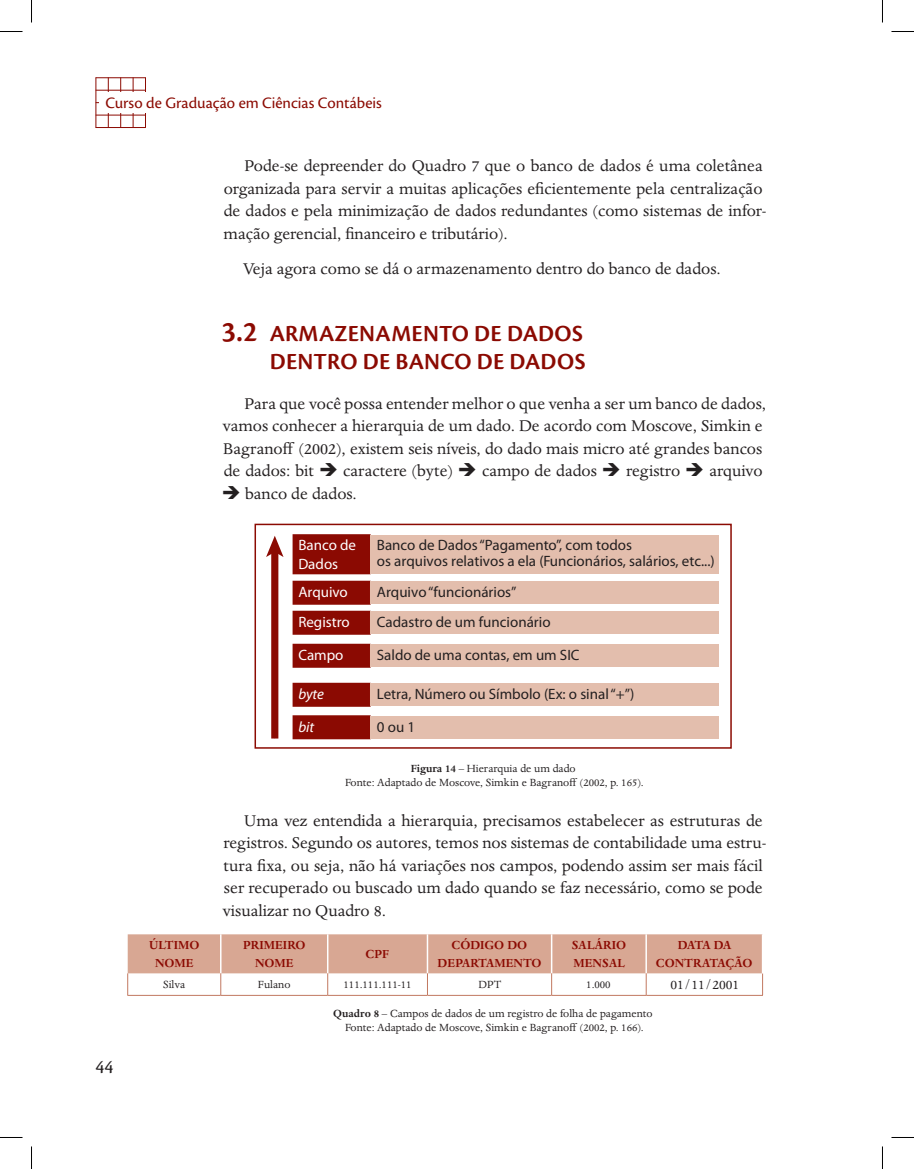
<style>
.page{position:relative;width:914px;height:1169px;background:#fff}
.page>*{position:absolute;margin:0;border:0;box-sizing:border-box;transform-origin:0 0}
.t1{font:600 24px/28.5px "Cronos Pro";letter-spacing:.01em;color:#8b0a02;text-align:right}
.t2{font:19.5px "Cronos Pro";color:#231f20}
.t3{font:18px/22.5px "Dante MT Std";color:#231f20}
.t4{font:16.5px "Cronos Pro";color:#8b0a02}
.t5{font:15px/15.6px "Myriad Pro";color:#231f20}
.t6{font:15px/18.6px "Myriad Pro";color:#fff}
.t7{font:15px "Dante MT Std";color:#231f20}
.t8{font:italic 15px/32.5px "Myriad Pro";letter-spacing:-.005em;color:#fff}
.t9{font:700 13.5px/18px "Dante MT Std";color:#8b0a02;text-align:center}
.t10{font:12px/14.4px "Dante MT Std";color:#231f20;text-align:center}
.s1{font-size:30px}
.s2{font-weight:700}
</style>
<div class="page">
<hr style="left:95px;top:77px;width:1px;height:51px;background:#8b0a02">
<hr style="left:108px;top:77px;width:1px;height:51px;background:#8b0a02">
<hr style="left:120px;top:77px;width:1px;height:51px;background:#8b0a02">
<hr style="left:133px;top:77px;width:1px;height:51px;background:#8b0a02">
<hr style="left:145px;top:77px;width:1px;height:51px;background:#8b0a02">
<hr style="left:96px;top:77px;width:50px;height:1px;background:#8b0a02">
<hr style="left:96px;top:90px;width:50px;height:1px;background:#8b0a02">
<hr style="left:96px;top:102px;width:50px;height:1px;background:#8b0a02">
<hr style="left:96px;top:115px;width:50px;height:1px;background:#8b0a02">
<hr style="left:96px;top:127px;width:50px;height:1px;background:#8b0a02">
<div style="left:99px;top:93px;width:51px;height:20px;background:#fff"></div>
<div style="left:293px;top:535px;width:77px;height:38px;background:#8b0a02"></div>
<div style="left:292px;top:534px;width:78px;height:40px;border:2px solid #8b0a02"></div>
<div style="left:370px;top:535px;width:348px;height:38px;background:#e3bead"></div>
<div style="left:292px;top:580px;width:78px;height:24px;background:#8b0a02;border:2px solid #8b0a02"></div>
<div style="left:292px;top:610px;width:78px;height:24px;background:#8b0a02;border:2px solid #8b0a02"></div>
<div style="left:292px;top:643px;width:78px;height:24px;background:#8b0a02;border:2px solid #8b0a02"></div>
<div style="left:292px;top:682px;width:78px;height:24px;background:#8b0a02;border:2px solid #8b0a02"></div>
<div style="left:293px;top:716px;width:77px;height:22px;background:#8b0a02"></div>
<div style="left:292px;top:715px;width:78px;height:24px;border:2px solid #8b0a02"></div>
<div style="left:370px;top:581px;width:348px;height:23px;background:#e3bead"></div>
<div style="left:370px;top:611px;width:348px;height:23px;background:#e3bead"></div>
<div style="left:370px;top:644px;width:348px;height:23px;background:#e3bead"></div>
<div style="left:370px;top:683px;width:348px;height:23px;background:#e3bead"></div>
<div style="left:370px;top:716px;width:348px;height:22px;background:#e3bead"></div>
<div style="left:271px;top:551px;width:7px;height:187px;background:#8b0a02"></div>
<svg style="left:266px;top:536px;width:17px;height:21px"></svg>
<div style="left:254px;top:523px;width:477px;height:225px;border:2px solid #8b0a02"></div>
<svg style="left:127px;top:934px;width:636px;height:61px"></svg>
<hr style="left:127px;top:995px;width:94px;height:1px;background:#c27860">
<hr style="left:221px;top:995px;width:107px;height:1px;background:#c27860">
<hr style="left:328px;top:995px;width:99px;height:1px;background:#c27860">
<hr style="left:427px;top:995px;width:124px;height:1px;background:#c27860">
<hr style="left:551px;top:995px;width:95px;height:1px;background:#c27860">
<hr style="left:646px;top:995px;width:116px;height:1px;background:#c27860">
<hr style="left:761px;top:934px;width:2px;height:39px;background:#fff">
<svg style="left:0;top:31px;width:22px;height:1px"></svg>
<svg style="left:891px;top:31px;width:22px;height:1px"></svg>
<svg style="left:0;top:1137px;width:22px;height:1px"></svg>
<svg style="left:891px;top:1137px;width:22px;height:1px"></svg>
<svg style="left:31px;top:0;width:1px;height:23px"></svg>
<svg style="left:31px;top:1146px;width:1px;height:23px"></svg>
<svg style="left:882px;top:0;width:1px;height:23px"></svg>
<svg style="left:882px;top:1146px;width:1px;height:23px"></svg>
<p class="t4" style="left:105px;top:93px;width:278px">Curso de Graduação em Ciências Contábeis</p>
<p class="t3" style="left:223px;top:155px;width:544px;text-indent:21px">Pode-se depreender do Quadro 7 que o banco de dados é uma coletânea organizada para servir a muitas aplicações eficientemente pela centralização de dados e pela minimização de dados redundantes (como sistemas de infor&shy;mação gerencial, financeiro e tributário).</p>
<p class="t3" style="left:243px;top:257px;width:479px">Veja agora como se dá o armazenamento dentro do banco de dados.</p>
<h1 class="t1" style="left:221px;top:319px;width:365px"><span class="s1">3.2</span> ARMAZENAMENTO DE DADOS<br>DENTRO DE BANCO DE DADOS</h1>
<p class="t3" style="left:222px;top:392px;width:545px;text-indent:22px">Para que você possa entender melhor o que venha a ser um banco de dados, vamos conhecer a hierarquia de um dado. De acordo com Moscove, Simkin e Bagranoff (2002), existem seis níveis, do dado mais micro até grandes bancos de dados: bit ➔ caractere (byte) ➔ campo de dados ➔ registro ➔ arquivo</p>
<p class="t3" style="left:222px;top:482px;width:136px">➔ banco de dados.</p>
<p class="t6" style="left:298px;top:536px;width:59px">Banco de<br>Dados</p>
<p class="t6" style="left:298px;top:576px;width:53px;line-height:30px">Arquivo<br>Registro</p>
<p class="t6" style="left:298px;top:645px;width:47px">Campo</p>
<p class="t8" style="left:298px;top:677px;width:27px">byte bit</p>
<p class="t5" style="left:377px;top:537px;width:339px">Banco de Dados “Pagamento”, com todos<br>os arquivos relativos a ela (Funcionários, salários, etc...)</p>
<p class="t5" style="left:377px;top:576px;width:175px;line-height:30px">Arquivo “funcionários”<br>Cadastro de um funcionário</p>
<p class="t5" style="left:377px;top:647px;width:204px">Saldo de uma contas, em um SIC</p>
<p class="t5" style="left:377px;top:677px;width:259px;line-height:32.5px">Letra, Número ou Símbolo (Ex: o sinal “+”)<br>0 ou 1</p>
<p class="t10" style="left:345px;top:761px;width:300px"><span class="s2">FIGURA 14</span> – Hierarquia de um dado<br>Fonte: Adaptado de Moscove, Simkin e Bagranoff (2002, p. 165).</p>
<p class="t3" style="left:222px;top:809px;width:545px;text-indent:22px">Uma vez entendida a hierarquia, precisamos estabelecer as estruturas de registros. Segundo os autores, temos nos sistemas de contabilidade uma estru&shy;tura fixa, ou seja, não há variações nos campos, podendo assim ser mais fácil ser recuperado ou buscado um dado quando se faz necessário, como se pode visualizar no Quadro 8.</p>
<p class="t2" style="left:95px;top:1056px;width:20px">44</p>
<p class="t9" style="left:149px;top:936px;width:52px">ÚLTIMO<br>NOME</p>
<p class="t9" style="left:243px;top:936px;width:64px">PRIMEIRO<br>NOME</p>
<p class="t9" style="left:365px;top:945px;width:9px">CPF</p>
<p class="t9" style="left:437px;top:936px;width:105px">CÓDIGO DO<br>DEPARTAMENTO</p>
<p class="t9" style="left:571px;top:936px;width:56px;text-align:left">SALÁRIO<br>MENSAL</p>
<p class="t9" style="left:656px;top:936px;width:98px">DATA DA<br>CONTRATAÇÃO</p>
<p class="t10" style="left:163px;top:977px;width:23px">Silva</p>
<p class="t10" style="left:258px;top:977px;width:34px">Fulano</p>
<p class="t10" style="left:343px;top:977px;width:70px">111.111.111-11</p>
<p class="t10" style="left:478px;top:977px;width:24px">DPT</p>
<p class="t10" style="left:586px;top:977px;width:26px">1.000</p>
<p class="t7" style="left:670px;top:976px;width:70px">01/11/2001</p>
<p class="t10" style="left:333px;top:1006px;width:321px"><span class="s2">QUADRO 8</span> – Campos de dados de um registro de folha de pagamento<br>Fonte: Adaptado de Moscove, Simkin e Bagranoff (2002, p. 166).</p>
</div>
